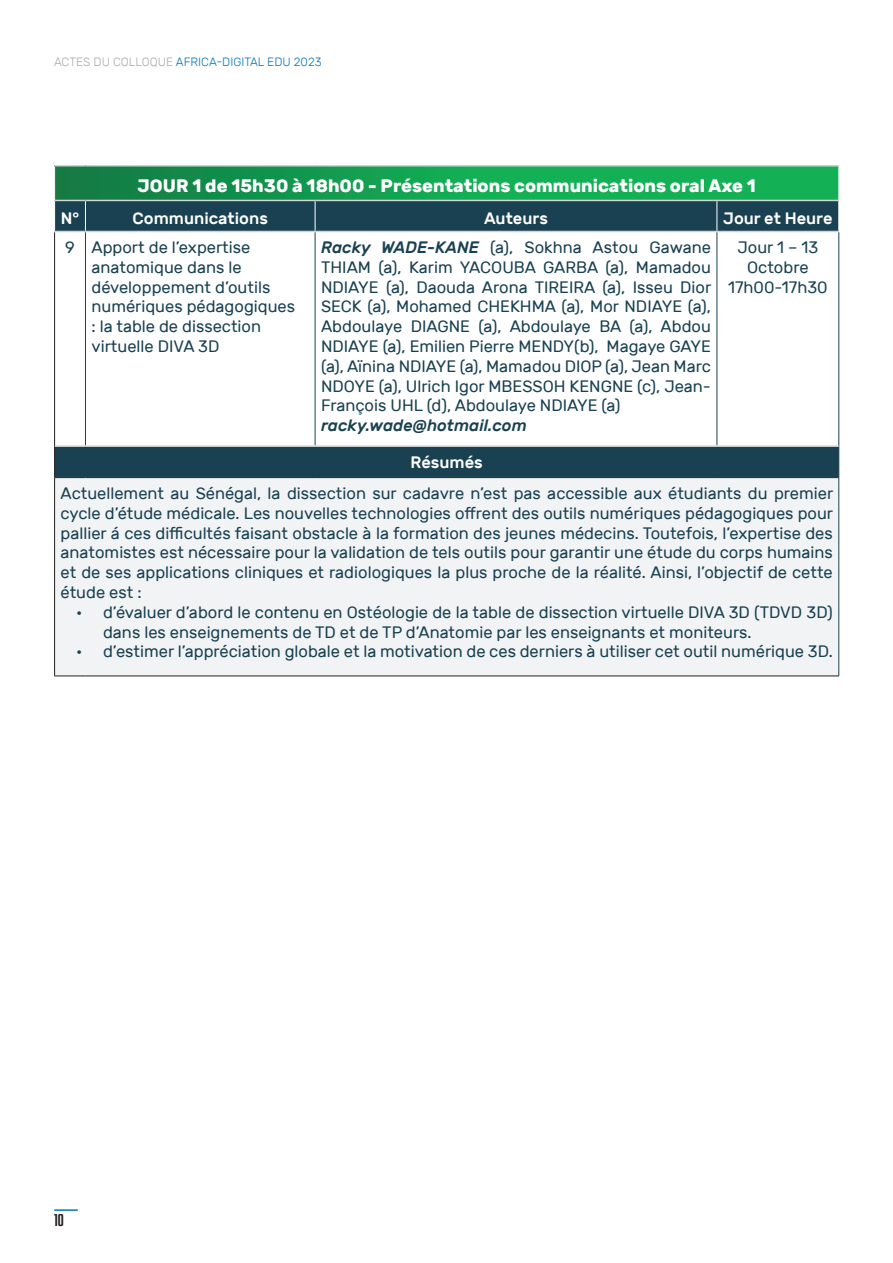
<style>
.page{position:relative;width:893px;height:1263px;background:#fff}
.page>*{position:absolute;margin:0;border:0;box-sizing:border-box;transform-origin:0 0}
.Headline_01{font:700 18px "Rubik";color:#fff}
.Headline_01-2{font:16.5px/19.8px "Rubik";color:#194152}
.Headline_01-3{font:500 16.5px "Rubik";color:#fff}
.Headline_01-4{font:italic 500 16.5px "Rubik";color:#194152}
.t1{font:15px "Kenyan Coffee Rg";color:#231f20}
.t2{font:300 12px "Rubik";color:#0574bc}
.s1{color:#a8a9ad}
.s2{font-weight:500;font-style:italic}
</style>
<div class="page">
<hr style="left:54px;top:1209px;width:24px;height:2px;background:#0574bc">
<div style="left:55px;top:166px;width:784px;height:34px;background:linear-gradient(to right,#138347,#13be59)"></div>
<div style="left:55px;top:201px;width:783px;height:276px;background:#194152"></div>
<svg style="left:55px;top:232px;width:783px;height:213px"></svg>
<div style="left:55px;top:478px;width:784px;height:198px;background:#f2f3f4"></div>
<hr style="left:85px;top:232px;width:1px;height:213px;background:#194152">
<hr style="left:315px;top:232px;width:1px;height:213px;background:#194152">
<hr style="left:717px;top:232px;width:1px;height:213px;background:#194152">
<hr style="left:838px;top:232px;width:1px;height:214px;background:#194152">
<hr style="left:838px;top:446px;width:1px;height:32px;background:#194152">
<hr style="left:838px;top:478px;width:1px;height:198px;background:#194152">
<hr style="left:54px;top:232px;width:1px;height:214px;background:#231f20">
<hr style="left:54px;top:446px;width:1px;height:31px;background:#231f20">
<hr style="left:54px;top:477px;width:31px;height:1px;background:#231f20">
<hr style="left:54px;top:478px;width:1px;height:198px;background:#231f20">
<hr style="left:85px;top:477px;width:230px;height:1px;background:#231f20">
<hr style="left:315px;top:477px;width:402px;height:1px;background:#231f20">
<hr style="left:717px;top:477px;width:122px;height:1px;background:#231f20">
<hr style="left:54px;top:676px;width:31px;height:1px;background:#231f20">
<hr style="left:85px;top:676px;width:230px;height:1px;background:#231f20">
<hr style="left:315px;top:676px;width:402px;height:1px;background:#231f20">
<hr style="left:717px;top:676px;width:122px;height:1px;background:#231f20">
<hr style="left:54px;top:165px;width:31px;height:1px;background:#d1d2d4">
<hr style="left:85px;top:165px;width:230px;height:1px;background:#d1d2d4">
<hr style="left:315px;top:165px;width:402px;height:1px;background:#d1d2d4">
<hr style="left:717px;top:165px;width:122px;height:1px;background:#d1d2d4">
<hr style="left:55px;top:200px;width:30px;height:1px;background:#d1d2d4">
<hr style="left:85px;top:200px;width:230px;height:1px;background:#d1d2d4">
<hr style="left:315px;top:200px;width:402px;height:1px;background:#d1d2d4">
<hr style="left:717px;top:200px;width:121px;height:1px;background:#d1d2d4">
<hr style="left:85px;top:201px;width:1px;height:30px;background:#fff">
<hr style="left:315px;top:201px;width:1px;height:30px;background:#fff">
<hr style="left:838px;top:166px;width:1px;height:34px;background:#fff">
<hr style="left:717px;top:201px;width:1px;height:30px;background:#fff">
<hr style="left:54px;top:231px;width:31px;height:1px;background:#d1d2d4">
<hr style="left:55px;top:445px;width:30px;height:2px;background:#d1d2d4">
<hr style="left:85px;top:231px;width:230px;height:1px;background:#d1d2d4">
<hr style="left:85px;top:445px;width:230px;height:2px;background:#d1d2d4">
<hr style="left:315px;top:231px;width:402px;height:1px;background:#d1d2d4">
<hr style="left:717px;top:231px;width:122px;height:1px;background:#d1d2d4">
<hr style="left:315px;top:445px;width:402px;height:2px;background:#d1d2d4">
<hr style="left:717px;top:445px;width:122px;height:2px;background:#d1d2d4">
<p class="t2" style="left:54px;top:55px;width:269px"><span class="s1">ACTES DU COLLOQUE</span> AFRICA-DIGITAL EDU 2023</p>
<p class="Headline_01" style="left:138px;top:175px;width:620px">JOUR 1 de 15h30 à 18h00 - Présentations communications oral Axe 1</p>
<p class="Headline_01-3" style="left:61px;top:209px;width:20px">N°</p>
<p class="Headline_01-3" style="left:133px;top:209px;width:137px">Communications</p>
<p class="Headline_01-3" style="left:484px;top:209px;width:65px">Auteurs</p>
<p class="Headline_01-3" style="left:723px;top:209px;width:111px">Jour et Heure</p>
<p class="Headline_01-2" style="left:65px;top:238px;width:11px">9</p>
<p class="Headline_01-2" style="left:91px;top:238px;width:205px">Apport de l’expertise anatomique dans le développement d’outils numériques pédagogiques : la table de dissection virtuelle DIVA 3D</p>
<p class="Headline_01-2" style="left:321px;top:238px;width:392px;text-align:justify"><span class="s2">Racky WADE-KANE</span> (a), Sokhna Astou Gawane THIAM (a), Karim YACOUBA GARBA (a), Mamadou NDIAYE (a), Daouda Arona TIREIRA (a), Isseu Dior SECK (a), Mohamed CHEKHMA (a), Mor NDIAYE (a), Abdoulaye DIAGNE (a), Abdoulaye BA (a), Abdou NDIAYE (a), Emilien Pierre MENDY(b), Magaye GAYE (a), Aïnina NDIAYE (a), Mamadou DIOP (a), Jean Marc NDOYE (a), Ulrich Igor MBESSOH KENGNE (c), Jean-François UHL (d), Abdoulaye NDIAYE (a)</p>
<p class="Headline_01-4" style="left:321px;top:416px;width:207px">racky.wade@hotmail.com</p>
<p class="Headline_01-2" style="left:737px;top:238px;width:82px;text-align:center">Jour 1 – 13<br>Octobre</p>
<p class="Headline_01-2" style="left:728px;top:277px;width:101px">17h00-17h30</p>
<p class="Headline_01-3" style="left:411px;top:453px;width:74px">Résumés</p>
<p class="Headline_01-2" style="left:61px;top:484px;width:774px;text-align:justify">Actuellement au Sénégal, la dissection sur cadavre n’est pas accessible aux étudiants du premier cycle d’étude médicale. Les nouvelles technologies offrent des outils numériques pédagogiques pour pallier á ces difficultés faisant obstacle à la formation des jeunes médecins. Toutefois, l’expertise des anatomistes est nécessaire pour la validation de tels outils pour garantir une étude du corps humains et de ses applications cliniques et radiologiques la plus proche de la réalité. Ainsi, l’objectif de cette étude est :</p>
<p class="Headline_01-2" style="left:103px;top:603px;width:731px;text-indent:-27px">• d’évaluer d’abord le contenu en Ostéologie de la table de dissection virtuelle DIVA 3D (TDVD 3D) dans les enseignements de TD et de TP d’Anatomie par les enseignants et moniteurs.</p>
<p class="Headline_01-2" style="left:76px;top:642px;width:758px">• d’estimer l’appréciation globale et la motivation de ces derniers à utiliser cet outil numérique 3D.</p>
<p class="t1" style="left:54px;top:1210px;width:11px">10</p>
</div>
